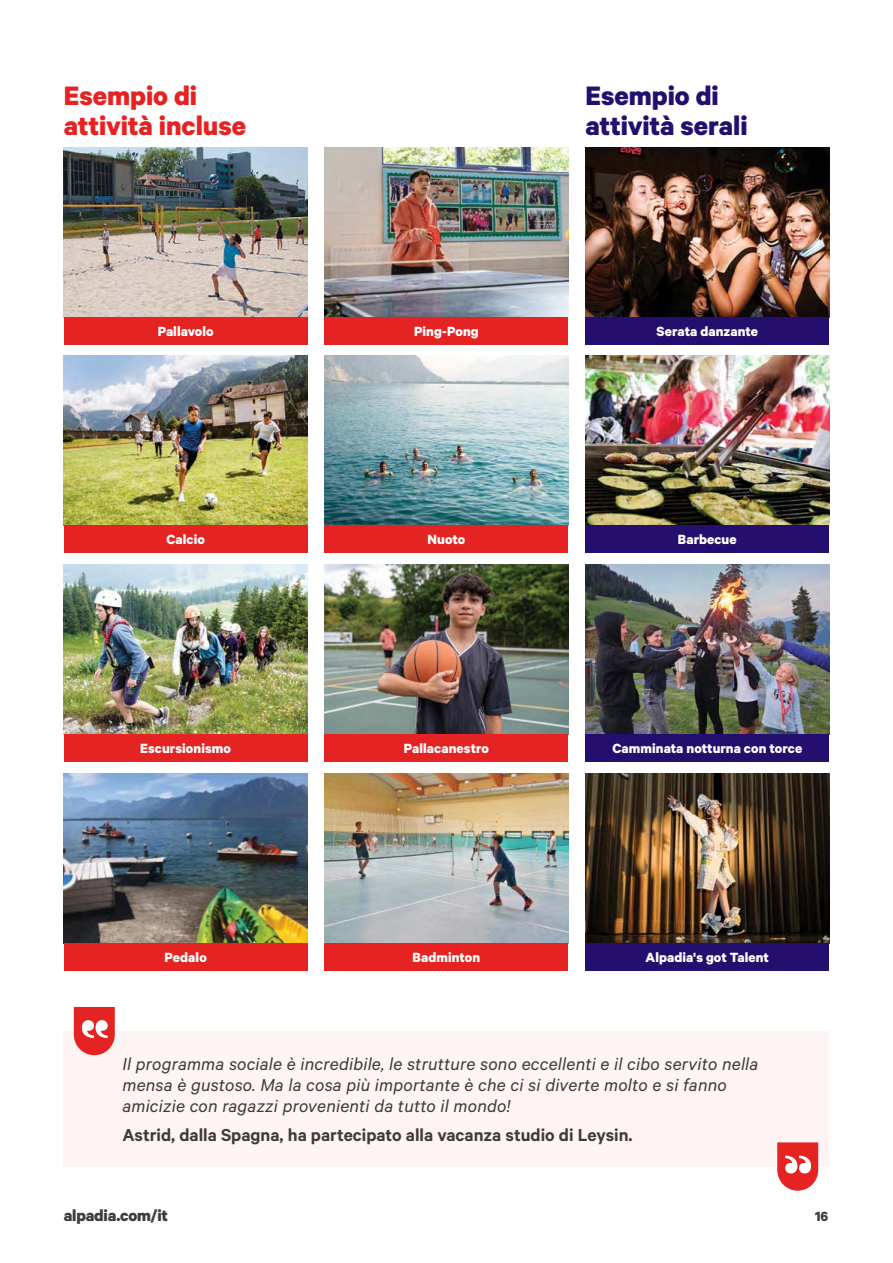
<style>
.page{position:relative;width:893px;height:1263px;background:#fff}
.page>*{position:absolute;margin:0;border:0;box-sizing:border-box;transform-origin:0 0}
.t1{font:700 30px/30px "Calibre";letter-spacing:-.005em;color:#e52322}
.t2{font:700 30px/30px "Calibre";letter-spacing:-.005em;color:#240f6e}
.t3{font:italic 19.5px/21px "Calibre";letter-spacing:.01em;color:#3f3b3a}
.t4{font:600 19.5px "Calibre";color:#3f3b3a}
.t5{font:700 18px "Calibre";letter-spacing:-.01em;color:#3f3b3a}
.t6{font:700 15px "Calibre";letter-spacing:.005em;color:#fff}
.t7{font:700 15px "Calibre";color:#3f3b3a}
</style>
<div class="page">
<img style="left:64px;top:147px;width:243px;height:170px">
<img style="left:64px;top:356px;width:243px;height:170px">
<img style="left:64px;top:564px;width:243px;height:170px">
<img style="left:64px;top:773px;width:243px;height:170px">
<img style="left:325px;top:147px;width:243px;height:170px">
<img style="left:325px;top:356px;width:243px;height:170px">
<img style="left:325px;top:564px;width:243px;height:170px">
<img style="left:325px;top:773px;width:243px;height:170px">
<img style="left:585px;top:147px;width:244px;height:170px">
<img style="left:585px;top:356px;width:244px;height:170px">
<img style="left:585px;top:564px;width:244px;height:170px">
<img style="left:585px;top:773px;width:244px;height:170px">
<div style="left:64px;top:317px;width:244px;height:27px;background:#e52322"></div>
<div style="left:64px;top:526px;width:244px;height:27px;background:#e52322"></div>
<div style="left:64px;top:734px;width:244px;height:27px;background:#e52322"></div>
<div style="left:64px;top:943px;width:244px;height:27px;background:#e52322"></div>
<div style="left:325px;top:317px;width:243px;height:27px;background:#e52322"></div>
<div style="left:325px;top:526px;width:243px;height:27px;background:#e52322"></div>
<div style="left:325px;top:734px;width:243px;height:27px;background:#e52322"></div>
<div style="left:325px;top:943px;width:243px;height:27px;background:#e52322"></div>
<div style="left:585px;top:317px;width:244px;height:27px;background:#240f6e"></div>
<div style="left:585px;top:526px;width:244px;height:27px;background:#240f6e"></div>
<div style="left:585px;top:734px;width:244px;height:27px;background:#240f6e"></div>
<div style="left:585px;top:943px;width:244px;height:27px;background:#240f6e"></div>
<div style="left:64px;top:1030px;width:765px;height:136px;background:#fef4f4"></div>
<svg style="left:777px;top:1142px;width:41px;height:49px"></svg>
<svg style="left:74px;top:1007px;width:41px;height:48px"></svg>
<h1 class="t1" style="left:64px;top:79px;width:184px">Esempio di attività incluse</h1>
<h1 class="t2" style="left:585px;top:79px;width:164px">Esempio di attività serali</h1>
<p class="t6" style="left:158px;top:322px;width:57px">Pallavolo</p>
<p class="t6" style="left:414px;top:322px;width:66px">Ping-Pong</p>
<p class="t6" style="left:657px;top:322px;width:103px">Serata danzante</p>
<p class="t6" style="left:166px;top:530px;width:40px">Calcio</p>
<p class="t6" style="left:428px;top:530px;width:39px">Nuoto</p>
<p class="t6" style="left:678px;top:530px;width:60px">Barbecue</p>
<p class="t6" style="left:140px;top:739px;width:92px">Escursionismo</p>
<p class="t6" style="left:404px;top:739px;width:87px">Pallacanestro</p>
<p class="t6" style="left:612px;top:739px;width:191px">Camminata notturna con torce</p>
<p class="t6" style="left:165px;top:948px;width:44px">Pedalo</p>
<p class="t6" style="left:413px;top:948px;width:69px">Badminton</p>
<p class="t6" style="left:646px;top:948px;width:125px">Alpadia's got Talent</p>
<p class="t3" style="left:122px;top:1052px;width:637px">Il programma sociale è incredibile, le strutture sono eccellenti e il cibo servito nella mensa è gustoso. Ma la cosa più importante è che ci si diverte molto e si fanno amicizie con ragazzi provenienti da tutto il mondo!</p>
<p class="t4" style="left:122px;top:1123px;width:512px">Astrid, dalla Spagna, ha partecipato alla vacanza studio di Leysin.</p>
<p class="t5" style="left:64px;top:1204px;width:106px">alpadia.com/it</p>
<p class="t7" style="left:815px;top:1207px;width:15px">16</p>
</div>
